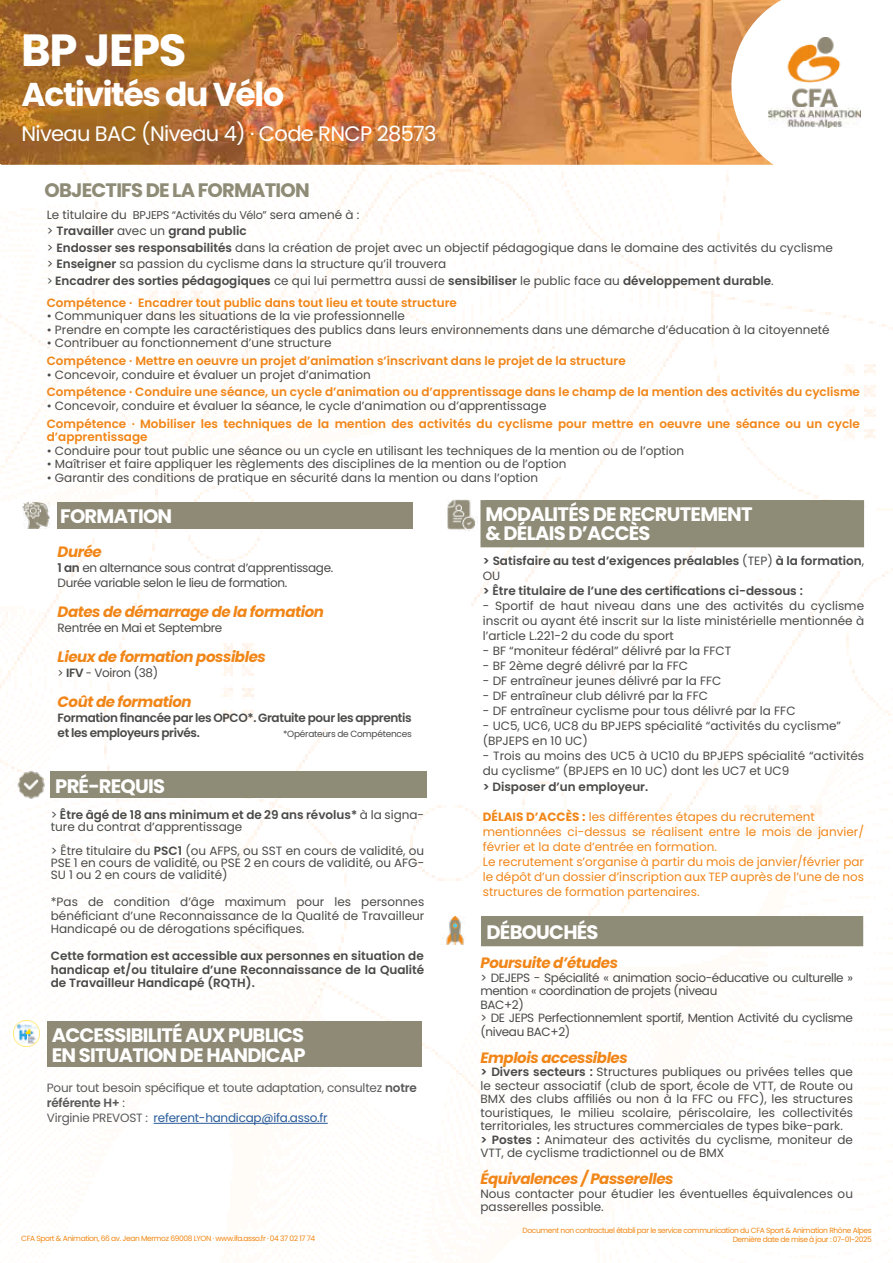
<style>
.page{position:relative;width:893px;height:1263px;background:#fff}
.page>*{position:absolute;margin:0;border:0;box-sizing:border-box;transform-origin:0 0}
.t1{font:700 45px "Poppins";letter-spacing:-.03em;color:#fff}
.t2{font:700 33px "Poppins";letter-spacing:-.04em;color:#fff}
.t3{font:21px "Poppins";letter-spacing:-.03em;color:#fff}
.t4{font:700 19.5px/19.5px "Poppins";letter-spacing:-.04em;color:#fff}
.t5{font:700 19.5px "Poppins";letter-spacing:-.04em;color:#8e8b76}
.t6{font:italic 700 15px "Poppins";letter-spacing:-.03em;color:#f18618}
.t7{font:12px/13.5px "Poppins";color:#4a4a49}
.t8{font:600 12px/13.5px "Poppins";color:#f18618}
.t9{font:12px/13.5px "Poppins";letter-spacing:-.03em;color:#4a4a49}
.t10{font:12px/15px "Poppins";color:#f18618}
.t11{font:600 12px/13.5px "Poppins";color:#4a4a49;text-align:justify}
.t12{font:12px/15px "Poppins";letter-spacing:-.02em;color:#595959}
.t13{font:600 12px/15px "Poppins";letter-spacing:-.03em;color:#4a4a49}
.t14{font:9px "Poppins";letter-spacing:-.03em;color:#4a4a49}
.t15{font:7.5px "Poppins";letter-spacing:-.05em;color:#f18815}
.s1{font-size:11.25px}
.s2{font-weight:600}
.s3{color:#275b9b}
.s4{font-weight:400}
.s5{font-weight:700}
</style>
<div class="page">
<img style="left:0;top:165px;width:893px;height:959px">
<img style="left:0;top:0;width:731px;height:165px">
<svg style="left:731px;top:0;width:162px;height:182px"></svg>
<img style="left:769px;top:38px;width:92px;height:90px">
<div style="left:57px;top:502px;width:355px;height:26px;background:#8f8a76"></div>
<div style="left:47px;top:1021px;width:374px;height:46px;background:#8f8a76"></div>
<img style="left:14px;top:1020px;width:26px;height:27px">
<hr style="left:154px;top:1123px;width:174px;height:1px;background:#275b9b">
<div style="left:481px;top:916px;width:382px;height:30px;background:#8e8b76"></div>
<img style="left:440px;top:917px;width:30px;height:28px">
<div style="left:51px;top:771px;width:376px;height:26px;background:#8e8b76"></div>
<img style="left:12px;top:766px;width:38px;height:37px">
<div style="left:480px;top:500px;width:384px;height:47px;background:#8e8b76;border:2px solid #8e8b76"></div>
<div style="left:485px;top:500px;width:365px;height:47px;background:#8e8b76"></div>
<img style="left:448px;top:500px;width:29px;height:30px">
<img style="left:23px;top:502px;width:26px;height:26px">
<h1 class="t1" style="left:21px;top:24px;width:167px">BP JEPS</h1>
<h2 class="t2" style="left:21px;top:75px;width:264px">Activités du Vélo</h2>
<h3 class="t3" style="left:21px;top:122px;width:417px">Niveau BAC (Niveau 4) · Code RNCP 28573</h3>
<h3 class="t5" style="left:45px;top:179px;width:267px">OBJECTIFS DE LA FORMATION</h3>
<p class="t7" style="left:47px;top:206px;width:788px;line-height:16.5px">Le titulaire du <span class="s1">BPJEPS “Activités du Vélo”</span> sera amené à :<br>&gt; <span class="s2">Travailler</span> avec un <span class="s2">grand public<br></span>&gt; <span class="s2">Endosser ses responsabilités</span> dans la création de projet avec un objectif pédagogique dans le domaine des activités du cyclisme &gt; <span class="s2">Enseigner</span> sa passion du cyclisme dans la structure qu’il trouvera<br><span class="s1">&gt;</span> <span class="s2">Encadrer des sorties pédagogiques</span> ce qui lui permettra aussi de <span class="s2">sensibiliser</span> le public face au <span class="s2">développement durable</span>.</p>
<p class="t8" style="left:47px;top:296px;width:412px">Compétence · Encadrer tout public dans tout lieu et toute structure</p>
<p class="t7" style="left:47px;top:309px;width:360px">• Communiquer dans les situations de la vie professionnelle</p>
<p class="t7" style="left:47px;top:323px;width:784px">• Prendre en compte les caractéristiques des publics dans leurs environnements dans une démarche d’éducation à la citoyenneté</p>
<p class="t7" style="left:47px;top:336px;width:286px">• Contribuer au fonctionnement d’une structure</p>
<p class="t8" style="left:47px;top:354px;width:580px">Compétence · Mettre en oeuvre un projet d’animation s’inscrivant dans le projet de la structure</p>
<p class="t7" style="left:47px;top:368px;width:325px">• Concevoir, conduire et évaluer un projet d’animation</p>
<p class="t8" style="left:47px;top:385px;width:815px">Compétence · Conduire une séance, un cycle d’animation ou d’apprentissage dans le champ de la mention des activités du cyclisme</p>
<p class="t7" style="left:47px;top:399px;width:501px">• Concevoir, conduire et évaluer la séance, le cycle d’animation ou d’apprentissage</p>
<p class="t8" style="left:47px;top:417px;width:815px">Compétence · Mobiliser les techniques de la mention des activités du cyclisme pour mettre en oeuvre une séance ou un cycle d’apprentissage</p>
<p class="t7" style="left:47px;top:444px;width:639px">• Conduire pour tout public une séance ou un cycle en utilisant les techniques de la mention ou de l’option</p>
<p class="t7" style="left:47px;top:457px;width:521px">• Maîtriser et faire appliquer les règlements des disciplines de la mention ou de l’option</p>
<p class="t7" style="left:47px;top:471px;width:493px">• Garantir des conditions de pratique en sécurité dans la mention ou dans l’option</p>
<h3 class="t4" style="left:60px;top:506px;width:114px">FORMATION</h3>
<p class="t6" style="left:58px;top:543px;width:46px">Durée</p>
<p class="t9" style="left:58px;top:561px;width:277px;line-height:15px"><span class="s2">1 an</span> en alternance sous contrat d’apprentissage.<br>Durée variable selon le lieu de formation.</p>
<p class="t6" style="left:58px;top:603px;width:268px">Dates de démarrage de la formation</p>
<p class="t9" style="left:58px;top:621px;width:166px">Rentrée en Mai et Septembre</p>
<p class="t6" style="left:58px;top:648px;width:210px">Lieux de formation possibles</p>
<p class="t9" style="left:58px;top:666px;width:102px"><span class="s1">&gt;</span> <span class="s2">IFV</span> <span class="s1">-</span> Voiron (38)</p>
<p class="t6" style="left:58px;top:693px;width:135px">Coût de formation</p>
<p class="t13" style="left:58px;top:711px;width:356px">Formation financée par les OPCO*. Gratuite pour les apprentis et les employeurs privés.</p>
<p class="t14" style="left:283px;top:729px;width:130px">*Opérateurs de Compétences</p>
<h3 class="t4" style="left:55px;top:776px;width:111px">PRÉ-REQUIS</h3>
<p class="t7" style="left:51px;top:809px;width:375px;line-height:12px">&gt; <span class="s2">Être âgé de 18 ans minimum et de 29 ans révolus*</span> à la signa&shy;ture du contrat d’apprentissage</p>
<p class="t7" style="left:51px;top:845px;width:375px;line-height:12px;text-align:justify">&gt; Être titulaire du <span class="s2">PSC1</span> (ou AFPS, ou SST en cours de validité, ou PSE 1 en cours de validité, ou PSE 2 en cours de validité, ou AFG-SU 1 ou 2 en cours de validité)</p>
<p class="t7" style="left:51px;top:895px;width:375px;text-align:justify">*Pas de condition d’âge maximum pour les personnes bénéficiant d’une Reconnaissance de la Qualité de Travailleur Handicapé ou de dérogations spécifiques.</p>
<p class="t11" style="left:51px;top:949px;width:375px">Cette formation est accessible aux personnes en situation de handicap et/ou titulaire d’une Reconnaissance de la Qualité de Travailleur Handicapé (RQTH).</p>
<h3 class="t4" style="left:52px;top:1025px;width:255px">ACCESSIBILITÉ AUX PUBLICS<br>EN SITUATION DE HANDICAP</h3>
<p class="t12" style="left:47px;top:1081px;width:371px">Pour tout besoin spécifique et toute adaptation, consultez <span class="s2">notre référente H+</span> :<br>Virginie PREVOST : <span class="s3">referent-handicap@ifa.asso.fr</span></p>
<h3 class="t4" style="left:485px;top:504px;width:269px">MODALITÉS DE RECRUTEMENT &amp; DÉLAIS D’ACCÈS</h3>
<p class="t11" style="left:483px;top:554px;width:383px;line-height:15px">&gt; Satisfaire au test d’exigences préalables <span class="s4">(TEP)</span> à la formation<span class="s4">,<br>OU</span></p>
<p class="t11" style="left:483px;top:585px;width:322px">&gt; Être titulaire de l’une des certifications ci-dessous :</p>
<p class="t7" style="left:483px;top:599px;width:383px;line-height:15px;text-align:justify">- Sportif de haut niveau dans une des activités du cyclisme inscrit ou ayant été inscrit sur la liste ministérielle mentionnée à l’article L.221-2 du code du sport</p>
<p class="t7" style="left:483px;top:645px;width:250px">- BF “moniteur fédéral” délivré par la FFCT</p>
<p class="t7" style="left:483px;top:660px;width:207px">- BF 2ème degré délivré par la FFC</p>
<p class="t7" style="left:483px;top:675px;width:240px">- DF entraîneur jeunes délivré par la FFC</p>
<p class="t7" style="left:483px;top:690px;width:227px">- DF entraîneur club délivré par la FFC</p>
<p class="t7" style="left:483px;top:705px;width:314px">- DF entraîneur cyclisme pour tous délivré par la FFC</p>
<p class="t7" style="left:483px;top:719px;width:360px;line-height:15px">- UC5, UC6, UC8 du BPJEPS spécialité “activités du cyclisme” (BPJEPS en 10 UC)</p>
<p class="t7" style="left:483px;top:749px;width:383px;line-height:15px">- Trois au moins des UC5 à UC10 du BPJEPS spécialité “activités du cyclisme” (BPJEPS en 10 UC) dont les UC7 et UC9</p>
<p class="t11" style="left:483px;top:780px;width:167px">&gt; Disposer d’un employeur.</p>
<p class="t10" style="left:483px;top:809px;width:383px"><span class="s5">DÉLAIS D’ACCÈS :</span> les différentes étapes du recrutement mentionnées ci-dessus se réalisent entre le mois de janvier/ février et la date d’entrée en formation.<br>Le recrutement s’organise à partir du mois de janvier/février par le dépôt d’un dossier d’inscription aux TEP auprès de l’une de nos structures de formation partenaires.</p>
<h3 class="t4" style="left:486px;top:922px;width:114px">DÉBOUCHÉS</h3>
<p class="t6" style="left:480px;top:954px;width:139px">Poursuite d’études</p>
<p class="t9" style="left:480px;top:971px;width:374px">&gt; DEJEPS - Spécialité « animation socio-éducative ou culturelle » mention « coordination de projets (niveau<br>BAC+2)<br>&gt; DE JEPS Perfectionnemlent sportif, Mention Activité du cyclisme (niveau BAC+2)</p>
<p class="t6" style="left:480px;top:1049px;width:149px">Emplois accessibles</p>
<p class="t7" style="left:480px;top:1065px;width:374px"><span class="s2">&gt; Divers secteurs :</span> Structures publiques ou privées telles que le secteur associatif (club de sport, école de VTT, de Route ou BMX des clubs affiliés ou non à la FFC ou FFC), les structures touristiques, le milieu scolaire, périscolaire, les collectivités territoriales, les structures commerciales de types bike-park.<br><span class="s2">&gt; Postes :</span> Animateur des activités du cyclisme, moniteur de VTT, de cyclisme tradictionnel ou de BMX</p>
<p class="t6" style="left:480px;top:1170px;width:194px">Équivalences / Passerelles</p>
<p class="t7" style="left:480px;top:1187px;width:374px">Nous contacter pour étudier les éventuelles équivalences ou passerelles possible.</p>
<p class="t15" style="left:523px;top:1225px;width:351px">Document non contractuel établi par le service communication du CFA Sport &amp; Animation Rhône Alpes</p>
<p class="t15" style="left:21px;top:1234px;width:296px">CFA Sport &amp; Animation, 66 av. Jean Mermoz 69008 LYON · www.ifa.asso.fr · 04 37 02 17 74</p>
<p class="t15" style="left:733px;top:1234px;width:141px">Dernière date de mise à jour : 07-01-2025</p>
</div>
